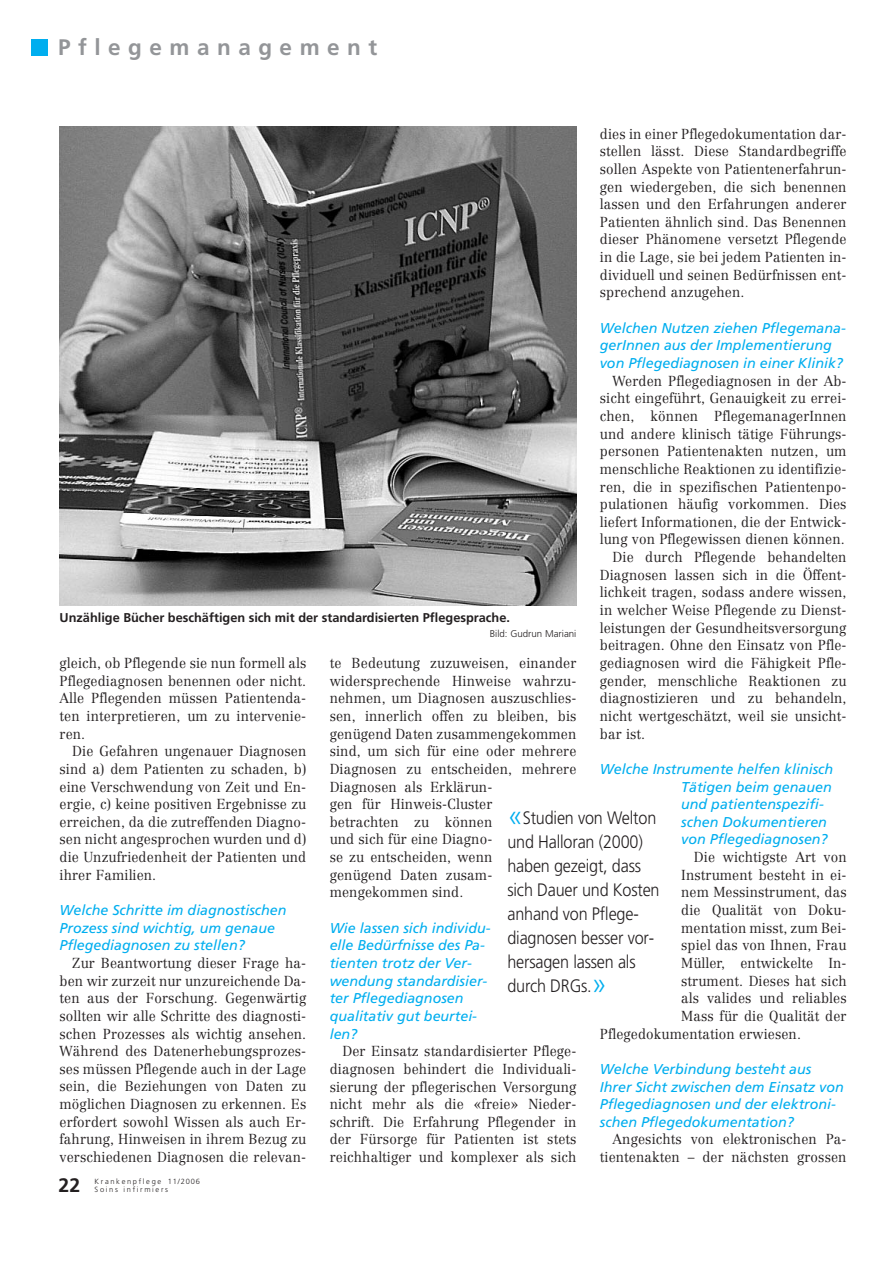
<style>
.page{position:relative;width:893px;height:1263px;background:#fff}
.page>*{position:absolute;margin:0;border:0;box-sizing:border-box;transform-origin:0 0}
.t1{font:700 22.5px "Frutiger";letter-spacing:.335em;color:#939598}
.t2{font:700 19.5px "Frutiger";color:#231f20}
.t3{font:300 18px/24px "Frutiger";letter-spacing:-.01em;color:#231f20;scale:.9 1}
.t4{font:300 14.25px/17.7px "Centennial";letter-spacing:.01em;color:#231f20;text-align:justify;scale:.95 1}
.t5{font:italic 14.25px/17.7px "Frutiger";color:#00aeef}
.t6{font:700 12.75px "Frutiger";color:#231f20}
.t7{font:300 9.75px "Frutiger";color:#231f20}
.t8{font:300 7.5px/8.2px "Frutiger";letter-spacing:.22em;color:#231f20}
.s1{font-size:30px;color:#00aeef}
</style>
<div class="page">
<div style="left:32px;top:39px;width:16px;height:16px;background:#00aeef"></div>
<img style="left:60px;top:127px;width:516px;height:478px">
<h1 class="t1" style="left:58px;top:38px;width:320px">Pflegemanagement</h1>
<p class="t4" style="left:600px;top:126px;width:261px">dies in einer Pflegedokumentation dar&shy;stellen lässt. Diese Standardbegriffe sollen Aspekte von Patientenerfahrun&shy;gen wiedergeben, die sich benennen lassen und den Erfahrungen anderer Patienten ähnlich sind. Das Benennen dieser Phänomene versetzt Pflegende in die Lage, sie bei jedem Patienten in&shy;dividuell und seinen Bedürfnissen ent&shy;sprechend anzugehen.</p>
<p class="t5" style="left:600px;top:320px;width:247px">Welchen Nutzen ziehen Pflegemana&shy;gerInnen aus der Implementierung von Pflegediagnosen in einer Klinik?</p>
<p class="t4" style="left:612px;top:373px;width:248px">Werden Pflegediagnosen in der Ab-</p>
<p class="t4" style="left:600px;top:391px;width:261px">sicht eingeführt, Genauigkeit zu errei-</p>
<p class="t4" style="left:600px;top:408px;width:261px">chen, können PflegemanagerInnen</p>
<p class="t4" style="left:600px;top:426px;width:261px">und andere klinisch tätige Führungs-</p>
<p class="t4" style="left:600px;top:444px;width:261px">personen Patientenakten nutzen, um</p>
<p class="t4" style="left:600px;top:461px;width:261px">menschliche Reaktionen zu identifizie-</p>
<p class="t4" style="left:600px;top:479px;width:261px">ren, die in spezifischen Patientenpo-</p>
<p class="t4" style="left:600px;top:496px;width:261px">pulationen häufig vorkommen. Dies</p>
<p class="t4" style="left:600px;top:514px;width:261px">liefert Informationen, die der Entwick-</p>
<p class="t4" style="left:600px;top:532px;width:259px">lung von Pflegewissen dienen können.</p>
<p class="t4" style="left:612px;top:549px;width:248px">Die durch Pflegende behandelten</p>
<p class="t4" style="left:600px;top:567px;width:261px">Diagnosen lassen sich in die Öffent-</p>
<p class="t4" style="left:600px;top:585px;width:261px">lichkeit tragen, sodass andere wissen,</p>
<p class="t4" style="left:600px;top:602px;width:261px">in welcher Weise Pflegende zu Dienst-</p>
<p class="t4" style="left:600px;top:620px;width:261px">leistungen der Gesundheitsversorgung</p>
<p class="t4" style="left:600px;top:638px;width:261px">beitragen. Ohne den Einsatz von Pfle-</p>
<p class="t4" style="left:600px;top:655px;width:261px">gediagnosen wird die Fähigkeit Pfle-</p>
<p class="t4" style="left:600px;top:673px;width:261px">gender, menschliche Reaktionen zu</p>
<p class="t4" style="left:600px;top:691px;width:261px">diagnostizieren und zu behandeln,</p>
<p class="t4" style="left:600px;top:708px;width:261px">nicht wertgeschätzt, weil sie unsicht-</p>
<p class="t4" style="left:600px;top:726px;width:49px">bar ist.</p>
<p class="t5" style="left:681px;top:761px;width:153px;text-indent:-81px">Welche Instrumente helfen klinisch<br>Tätigen beim genauen und patientenspezifi&shy;schen Dokumentieren von Pflegediagnosen?</p>
<p class="t4" style="left:694px;top:849px;width:162px">Die wichtigste Art von</p>
<p class="t4" style="left:681px;top:867px;width:176px">Instrument besteht in ei-</p>
<p class="t4" style="left:681px;top:885px;width:175px">nem Messinstrument, das</p>
<p class="t4" style="left:681px;top:902px;width:176px">die Qualität von Doku-</p>
<p class="t4" style="left:681px;top:920px;width:175px">mentation misst, zum Bei-</p>
<p class="t4" style="left:681px;top:938px;width:176px">spiel das von Ihnen, Frau</p>
<p class="t4" style="left:681px;top:955px;width:176px">Müller, entwickelte In-</p>
<p class="t4" style="left:681px;top:973px;width:176px">strument. Dieses hat sich</p>
<p class="t4" style="left:681px;top:991px;width:176px">als valides und reliables</p>
<p class="t4" style="left:681px;top:1008px;width:176px">Mass für die Qualität der</p>
<p class="t4" style="left:600px;top:1026px;width:213px">Pflegedokumentation erwiesen.</p>
<p class="t5" style="left:600px;top:1061px;width:245px">Welche Verbindung besteht aus Ihrer Sicht zwischen dem Einsatz von Pflegediagnosen und der elektroni&shy;schen Pflegedokumentation?</p>
<p class="t4" style="left:600px;top:1132px;width:261px;text-align:right">Angesichts von elektronischen Pa&shy;tientenakten – der nächsten grossen</p>
<p class="t6" style="left:60px;top:613px;width:452px">Unzählige Bücher beschäftigen sich mit der standardisierten Pflegesprache.</p>
<p class="t7" style="left:489px;top:630px;width:88px">Bild: Gudrun Mariani</p>
<p class="t4" style="left:60px;top:655px;width:261px">gleich, ob Pflegende sie nun formell als Pflegediagnosen benennen oder nicht.<br>Alle Pflegenden müssen Patientenda&shy;ten interpretieren, um zu intervenie&shy;ren.</p>
<p class="t4" style="left:60px;top:743px;width:261px;text-indent:13px">Die Gefahren ungenauer Diagnosen sind a) dem Patienten zu schaden, b) eine Verschwendung von Zeit und En&shy;ergie, c) keine positiven Ergebnisse zu erreichen, da die zutreffenden Diagno&shy;sen nicht angesprochen wurden und d) die Unzufriedenheit der Patienten und ihrer Familien.</p>
<p class="t5" style="left:60px;top:902px;width:228px">Welche Schritte im diagnostischen<br>Prozess sind wichtig, um genaue<br>Pflegediagnosen zu stellen?</p>
<p class="t4" style="left:60px;top:955px;width:261px;text-indent:13px">Zur Beantwortung dieser Frage ha&shy;ben wir zurzeit nur unzureichende Da&shy;ten aus der Forschung. Gegenwärtig sollten wir alle Schritte des diagnosti&shy;schen Prozesses als wichtig ansehen.<br>Während des Datenerhebungsprozes&shy;ses müssen Pflegende auch in der Lage sein, die Beziehungen von Daten zu möglichen Diagnosen zu erkennen. Es erfordert sowohl Wissen als auch Er&shy;fahrung, Hinweisen in ihrem Bezug zu verschiedenen Diagnosen die relevan-</p>
<p class="t4" style="left:330px;top:655px;width:261px;text-align:left">te Bedeutung zuzuweisen, einander widersprechende Hinweise wahrzu&shy;nehmen, um Diagnosen auszuschlies&shy;sen, innerlich offen zu bleiben, bis genügend Daten zusammengekommen sind, um sich für eine oder mehrere<br>Diagnosen zu entscheiden, mehrere<br>Diagnosen als Erklärun-<br>gen für Hinweis-Cluster<br>betrachten zu können<br>und sich für eine Diagno-<br>se zu entscheiden, wenn<br>genügend Daten zusam&shy;mengekommen sind.</p>
<p class="t5" style="left:330px;top:920px;width:162px">Wie lassen sich individu&shy;elle Bedürfnisse des Pa&shy;tienten trotz der Ver&shy;wendung standardisier&shy;ter Pflegediagnosen qualitativ gut beurtei&shy;len?</p>
<p class="t4" style="left:330px;top:1043px;width:261px;text-indent:13px">Der Einsatz standardisierter Pflege&shy;diagnosen behindert die Individuali&shy;sierung der pflegerischen Versorgung nicht mehr als die «freie» Nieder&shy;schrift. Die Erfahrung Pflegender in der Fürsorge für Patienten ist stets reichhaltiger und komplexer als sich</p>
<p class="t3" style="left:507px;top:807px;width:171px"><span class="s1">«</span>Studien von Welton und Halloran (2000) haben gezeigt, dass sich Dauer und Kosten anhand von Pflege&shy;diagnosen besser vor&shy;hersagen lassen als durch DRGs.<span class="s1">»</span></p>
<h2 class="t2" style="left:59px;top:1178px;width:23px">22</h2>
<p class="t8" style="left:95px;top:1178px;width:107px">Krankenpflege 11/2006<br>Soins infirmiers</p>
</div>
